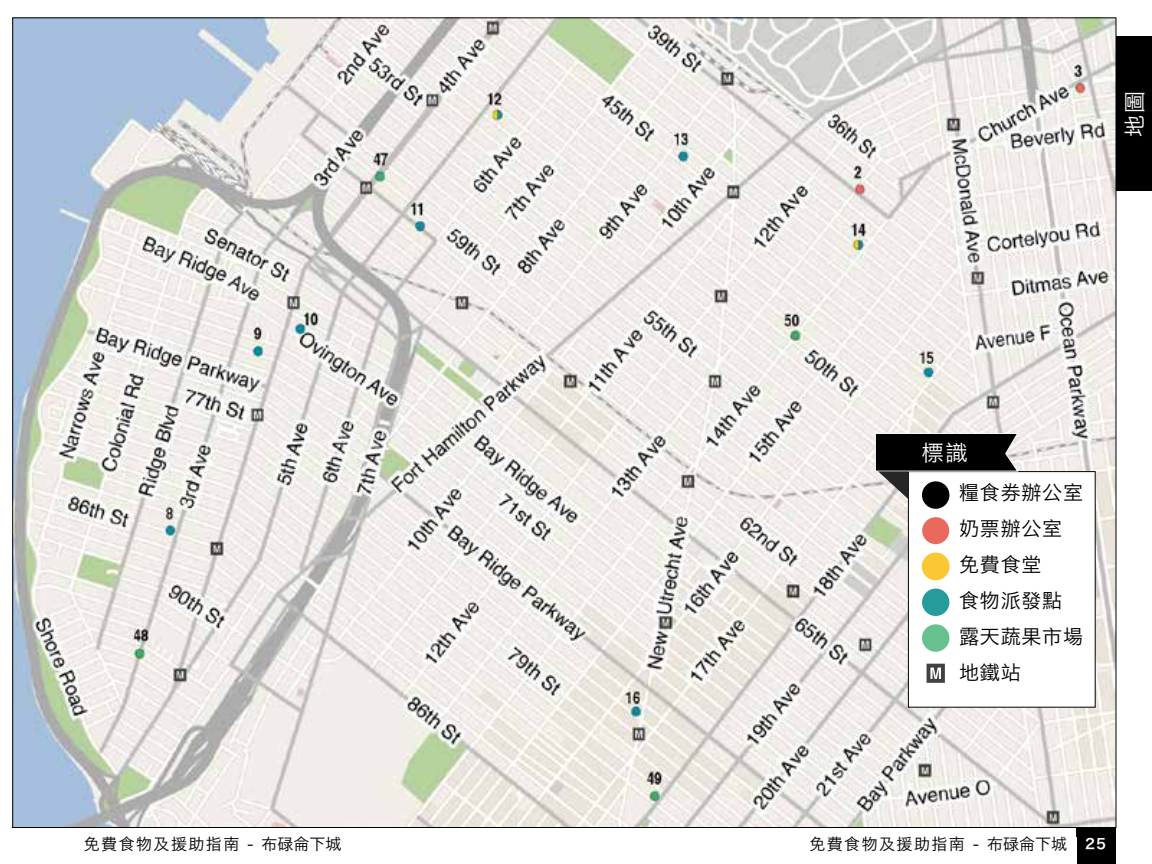
<style>
.page{position:relative;width:1152px;height:864px;background:#fff}
.page>*{position:absolute;margin:0;border:0;box-sizing:border-box;transform-origin:0 0}
.t1{font:22px "Hiragino Sans GB W3";color:#fff}
.t2{font:20px/36px "Hiragino Sans GB W3";letter-spacing:.04em;color:#000}
.t3{font:16px "Hiragino Sans GB W3";letter-spacing:.09em;color:#000}
.t4{font:14px "Hiragino Sans GB W6";color:#fff}
</style>
<div class="page">
<div style="left:1116px;top:36px;width:36px;height:155px;background:#000"></div>
<div style="left:1076px;top:828px;width:40px;height:36px;background:#000"></div>
<img style="left:14px;top:19px;width:1100px;height:807px">
<div style="left:908px;top:471px;width:187px;height:236px;background:#fff;border:1px solid #000"></div>
<svg style="left:875px;top:433px;width:144px;height:66px"></svg>
<div style="left:922px;top:481px;width:27px;height:28px;background:#000;border-radius:50%"></div>
<div style="left:922px;top:624px;width:27px;height:28px;background:#66c18e;border-radius:50%"></div>
<div style="left:922px;top:517px;width:27px;height:27px;background:#ea695d;border-radius:50%"></div>
<svg style="left:927px;top:664px;width:18px;height:19px"></svg>
<div style="left:922px;top:589px;width:27px;height:27px;background:#259b9a;border-radius:50%"></div>
<div style="left:922px;top:553px;width:28px;height:27px;background:#f9c834;border-radius:50%"></div>
<h1 class="t1" style="left:1121px;top:137px;width:47px;rotate:-90deg">地圖</h1>
<h1 class="t1" style="left:922px;top:439px;width:47px">標識</h1>
<p class="t2" style="left:959px;top:474px;width:126px">糧食券辦公室奶票辦公室免費食堂<br>食物派發點露天蔬果市場地鐵站</p>
<p class="t3" style="left:84px;top:834px;width:259px">免費食物及援助指南 - 布碌侖下城</p>
<p class="t3" style="left:809px;top:834px;width:259px">免費食物及援助指南 - 布碌侖下城</p>
<p class="t4" style="left:1085px;top:834px;width:22px">25</p>
</div>
